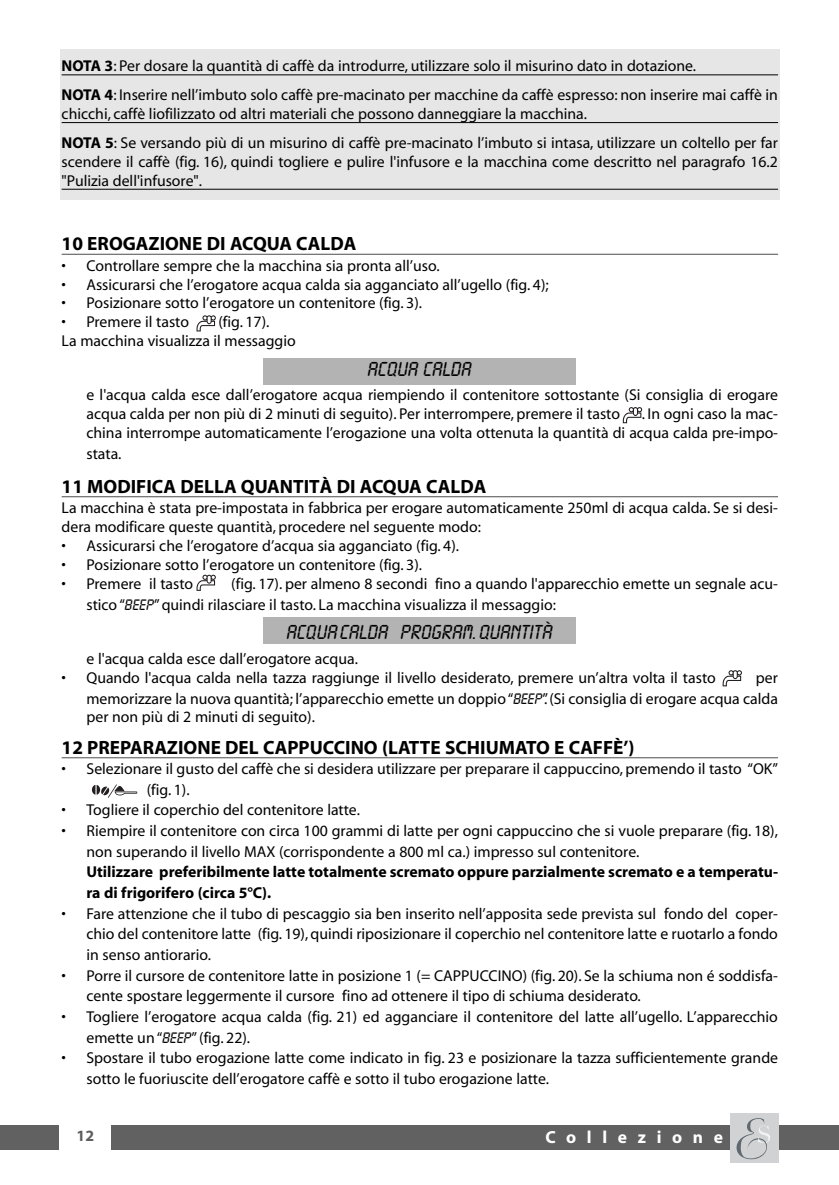
<style>
.page{position:relative;width:839px;height:1185px;background:#fff}
.page>*{position:absolute;margin:0;border:0;box-sizing:border-box;transform-origin:0 0}
.t1{font:21px "Lcd Plain";color:#000}
.t2{font:700 19.25px "Myriad";color:#000}
.t3{font:700 17.5px "Myriad";letter-spacing:.61em;color:#fff}
.t4{font:15.75px/20.7px "Myriad";color:#000}
.t5{font:700 15.75px/20.7px "Myriad";color:#000}
.t6{font:700 15.75px "Myriad";color:#5e5e5e}
.s1{font-weight:700}
.s2{font-family:"Lcd Plain"}
</style>
<div class="page">
<div style="left:263px;top:617px;width:313px;height:27px;background:#b3b3b3"></div>
<div style="left:263px;top:358px;width:312px;height:27px;background:#b3b3b3"></div>
<div style="left:60px;top:49px;width:719px;height:151px;background:#e6e6e6"></div>
<div style="left:0;top:1125px;width:838px;height:25px;background:#616161"></div>
<div style="left:730px;top:1113px;width:48px;height:50px;background:#d1d2d4"></div>
<svg style="left:736px;top:1118px;width:33px;height:41px"></svg>
<div style="left:60px;top:1112px;width:51px;height:50px;background:#fff"></div>
<hr style="left:62px;top:74px;width:715px;height:1px;background:#000">
<hr style="left:62px;top:122px;width:715px;height:1px;background:#000">
<hr style="left:62px;top:189px;width:715px;height:1px;background:#000">
<hr style="left:62px;top:254px;width:715px;height:1px;background:#4d4d4d">
<hr style="left:62px;top:496px;width:715px;height:1px;background:#4d4d4d">
<hr style="left:62px;top:757px;width:715px;height:1px;background:#4d4d4d">
<svg style="left:196px;top:315px;width:20px;height:16px"></svg>
<svg style="left:622px;top:407px;width:20px;height:16px"></svg>
<svg style="left:196px;top:575px;width:20px;height:16px"></svg>
<svg style="left:722px;top:670px;width:19px;height:16px"></svg>
<svg style="left:92px;top:784px;width:45px;height:14px"></svg>
<p class="t4" style="left:62px;top:53px;width:717px;line-height:28.9px"><span class="s1">NOTA 3</span>: Per dosare la quantità di caffè da introdurre, utilizzare solo il misurino dato in dotazione.<br><span class="s1">NOTA 4</span>: Inserire nell’imbuto solo caffè pre-macinato per macchine da caffè espresso: non inserire mai caffè in</p>
<p class="t4" style="left:62px;top:101px;width:717px;line-height:28.9px">chicchi, caffè liofilizzato od altri materiali che possono danneggiare la macchina.<br><span class="s1">NOTA 5</span>: Se versando più di un misurino di caffè pre-macinato l’imbuto si intasa, utilizzare un coltello per far</p>
<p class="t4" style="left:62px;top:153px;width:717px;line-height:18.9px">scendere il caffè (fig. 16), quindi togliere e pulire l'infusore e la macchina come descritto nel paragrafo 16.2 "Pulizia dell'infusore".</p>
<p class="t2" style="left:62px;top:236px;width:296px">10 EROGAZIONE DI ACQUA CALDA</p>
<p class="t4" style="left:62px;top:256px;width:379px">• Controllare sempre che la macchina sia pronta all’uso.</p>
<p class="t4" style="left:62px;top:275px;width:488px">• Assicurarsi che l’erogatore acqua calda sia agganciato all’ugello (fig. 4);</p>
<p class="t4" style="left:62px;top:294px;width:362px">• Posizionare sotto l’erogatore un contenitore (fig. 3).</p>
<p class="t4" style="left:62px;top:313px;width:129px">• Premere il tasto</p>
<p class="t4" style="left:62px;top:314px;width:235px;line-height:18.9px;text-indent:157px">(fig. 17).<br>La macchina visualizza il messaggio</p>
<h1 class="t1" style="left:367px;top:357px;width:106px">ACQUA CALDA</h1>
<p class="t4" style="left:86px;top:387px;width:692px;line-height:18.9px">e l'acqua calda esce dall’erogatore acqua riempiendo il contenitore sottostante (Si consiglia di erogare acqua calda per non più di 2 minuti di seguito). Per interrompere, premere il tasto</p>
<p class="t4" style="left:86px;top:406px;width:693px;line-height:18.9px;text-align:right">. In ogni caso la mac-<br>china interrompe automaticamente l’erogazione una volta ottenuta la quantità di acqua calda pre-impo-</p>
<p class="t4" style="left:86px;top:445px;width:37px">stata.</p>
<p class="t2" style="left:62px;top:479px;width:426px">11 MODIFICA DELLA QUANTITÀ DI ACQUA CALDA</p>
<p class="t4" style="left:62px;top:500px;width:717px;line-height:18.9px">La macchina è stata pre-impostata in fabbrica per erogare automaticamente 250ml di acqua calda. Se si desi&shy;dera modificare queste quantità, procedere nel seguente modo:</p>
<p class="t4" style="left:62px;top:536px;width:399px">• Assicurarsi che l’erogatore d’acqua sia agganciato (fig. 4).</p>
<p class="t4" style="left:62px;top:555px;width:362px">• Posizionare sotto l’erogatore un contenitore (fig. 3).</p>
<p class="t4" style="left:62px;top:574px;width:133px">• Premere il tasto</p>
<p class="t4" style="left:86px;top:574px;width:692px;text-indent:145px">(fig. 17). per almeno 8 secondi fino a quando l'apparecchio emette un segnale acu&shy;stico “<span class="s2">BEEP</span>”quindi rilasciare il tasto. La macchina visualizza il messaggio:</p>
<h1 class="t1" style="left:287px;top:620px;width:267px">ACQUA CALDA PROGRAM. QUANTITÀ</h1>
<p class="t4" style="left:86px;top:650px;width:273px">e l'acqua calda esce dall’erogatore acqua.</p>
<p class="t4" style="left:62px;top:668px;width:655px">• Quando l'acqua calda nella tazza raggiunge il livello desiderato, premere un’altra volta il tasto</p>
<p class="t4" style="left:86px;top:668px;width:692px;text-align:right">per<br>memorizzare la nuova quantità; l’apparecchio emette un doppio “<span class="s2">BEEP</span>”.(Si consiglia di erogare acqua calda</p>
<p class="t4" style="left:86px;top:708px;width:230px">per non più di 2 minuti di seguito).</p>
<p class="t2" style="left:62px;top:740px;width:574px">12 PREPARAZIONE DEL CAPPUCCINO (LATTE SCHIUMATO E CAFFÈ’)</p>
<p class="t4" style="left:147px;top:760px;width:632px;text-indent:-85px">• Selezionare il gusto del caffè che si desidera utilizzare per preparare il cappuccino, premendo il tasto “OK” (fig. 1).</p>
<p class="t4" style="left:62px;top:801px;width:300px">• Togliere il coperchio del contenitore latte.</p>
<p class="t4" style="left:86px;top:822px;width:692px;text-indent:-25px">• Riempire il contenitore con circa 100 grammi di latte per ogni cappuccino che si vuole preparare (fig. 18), non superando il livello MAX (corrispondente a 800 ml ca.) impresso sul contenitore.</p>
<p class="t5" style="left:86px;top:863px;width:693px">Utilizzare preferibilmente latte totalmente scremato oppure parzialmente scremato e a temperatu&shy;ra di frigorifero (circa 5°C).</p>
<p class="t4" style="left:86px;top:904px;width:693px;text-align:justify;text-indent:-25px">• Fare attenzione che il tubo di pescaggio sia ben inserito nell’apposita sede prevista sul fondo del coper&shy;chio del contenitore latte (fig. 19), quindi riposizionare il coperchio nel contenitore latte e ruotarlo a fondo in senso antiorario.</p>
<p class="t4" style="left:86px;top:966px;width:692px;text-indent:-25px">• Porre il cursore de contenitore latte in posizione 1 (= CAPPUCCINO) (fig. 20). Se la schiuma non é soddisfa&shy;cente spostare leggermente il cursore fino ad ottenere il tipo di schiuma desiderato.</p>
<p class="t4" style="left:86px;top:1007px;width:692px;text-indent:-25px">• Togliere l’erogatore acqua calda (fig. 21) ed agganciare il contenitore del latte all’ugello. L’apparecchio emette un “<span class="s2">BEEP</span>”(fig. 22).</p>
<p class="t4" style="left:86px;top:1049px;width:693px;text-indent:-25px">• Spostare il tubo erogazione latte come indicato in fig. 23 e posizionare la tazza sufficientemente grande sotto le fuoriuscite dell’erogatore caffè e sotto il tubo erogazione latte.</p>
<p class="t6" style="left:77px;top:1130px;width:19px">12</p>
<p class="t3" style="left:545px;top:1131px;width:179px">Collezione</p>
</div>
